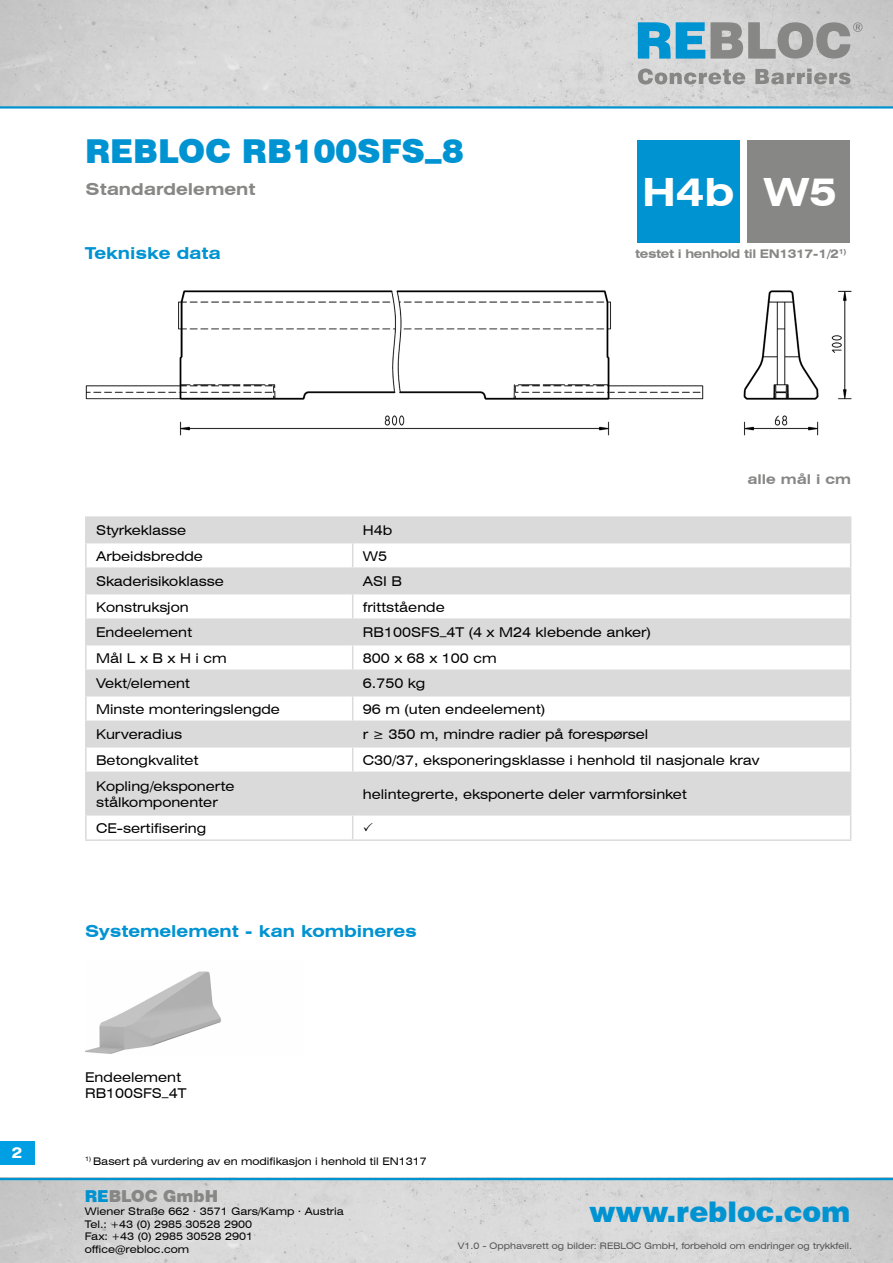
<style>
.page{position:relative;width:893px;height:1263px;background:#fff}
.page>*{position:absolute;margin:0;border:0;box-sizing:border-box;transform-origin:0 0}
.t1{font:700 expanded 39px "Swiss 721 BT";color:#fff}
.t2{font:900 33px "Swiss 721 BT";color:#0093d2}
.t3{font:900 28.5px "Swiss 721 BT";color:#0093d2}
.t4{font:700 expanded 16.5px "Swiss 721 BT";color:#0093d2}
.t5{font:700 expanded 16.5px "Swiss 721 BT";color:#878786}
.t6{font:900 16.5px "Swiss 721 BT";color:#878786}
.t7{font:700 expanded 15px "Swiss 721 BT";color:#fff}
.t8{font:expanded 13.5px/16.5px "Swiss 721 BT";color:#000}
.t9{font:700 expanded 13.5px "Swiss 721 BT";color:#878786}
.t10{font:700 expanded 12px "Swiss 721 BT";letter-spacing:-.03em;color:#878786}
.t11{font:expanded 10.5px/13.2px "Swiss 721 BT";color:#000}
.t12{font:expanded 9px "Swiss 721 BT";color:#545453}
.s1{color:#0093d2}
</style>
<div class="page">
<img style="left:0;top:1180px;width:893px;height:83px">
<hr style="left:0;top:1178px;width:893px;height:2px;background:#0093d2">
<div style="left:0;top:1141px;width:34px;height:23px;background:#009ee3"></div>
<img style="left:0;top:0;width:893px;height:106px">
<hr style="left:0;top:106px;width:893px;height:3px;background:#0093d2">
<svg style="left:638px;top:22px;width:224px;height:37px;background:#87a7b5"></svg>
<svg style="left:638px;top:69px;width:212px;height:15px;background:#afafaf"></svg>
<div style="left:637px;top:140px;width:102px;height:102px;background:#0093d2"></div>
<div style="left:748px;top:140px;width:102px;height:102px;background:#878786"></div>
<img style="left:85px;top:971px;width:136px;height:83px">
<img style="left:86px;top:290px;width:766px;height:146px">
<svg style="left:87px;top:518px;width:763px;height:296px;fill:#dadada"></svg>
<hr style="left:352px;top:773px;width:1px;height:41px;background:#dadada">
<svg style="left:352px;top:815px;width:1px;height:24px"></svg>
<svg style="left:352px;top:518px;width:1px;height:253px"></svg>
<hr style="left:85px;top:516px;width:268px;height:2px;background:#dadada">
<hr style="left:85px;top:518px;width:2px;height:24px;background:#dadada">
<hr style="left:353px;top:516px;width:498px;height:2px;background:#dadada">
<hr style="left:85px;top:542px;width:268px;height:1px;background:#dadada">
<hr style="left:85px;top:543px;width:2px;height:24px;background:#dadada">
<hr style="left:353px;top:542px;width:498px;height:1px;background:#dadada">
<hr style="left:85px;top:567px;width:268px;height:2px;background:#dadada">
<hr style="left:85px;top:569px;width:2px;height:24px;background:#dadada">
<hr style="left:353px;top:567px;width:498px;height:2px;background:#dadada">
<hr style="left:85px;top:593px;width:268px;height:1px;background:#dadada">
<hr style="left:85px;top:594px;width:2px;height:24px;background:#dadada">
<hr style="left:353px;top:593px;width:498px;height:1px;background:#dadada">
<hr style="left:85px;top:618px;width:268px;height:2px;background:#dadada">
<hr style="left:85px;top:620px;width:2px;height:24px;background:#dadada">
<hr style="left:353px;top:618px;width:498px;height:2px;background:#dadada">
<hr style="left:85px;top:644px;width:268px;height:1px;background:#dadada">
<hr style="left:85px;top:645px;width:2px;height:24px;background:#dadada">
<hr style="left:353px;top:644px;width:498px;height:1px;background:#dadada">
<hr style="left:85px;top:669px;width:268px;height:2px;background:#dadada">
<hr style="left:85px;top:671px;width:2px;height:24px;background:#dadada">
<hr style="left:353px;top:669px;width:498px;height:2px;background:#dadada">
<hr style="left:85px;top:695px;width:268px;height:1px;background:#dadada">
<hr style="left:85px;top:696px;width:2px;height:24px;background:#dadada">
<hr style="left:353px;top:695px;width:498px;height:1px;background:#dadada">
<hr style="left:85px;top:720px;width:268px;height:2px;background:#dadada">
<hr style="left:85px;top:722px;width:2px;height:24px;background:#dadada">
<hr style="left:353px;top:720px;width:498px;height:2px;background:#dadada">
<hr style="left:85px;top:746px;width:268px;height:1px;background:#dadada">
<hr style="left:85px;top:747px;width:2px;height:24px;background:#dadada">
<hr style="left:353px;top:746px;width:498px;height:1px;background:#dadada">
<svg style="left:850px;top:518px;width:1px;height:253px"></svg>
<hr style="left:85px;top:771px;width:268px;height:2px;background:#dadada">
<hr style="left:85px;top:773px;width:2px;height:41px;background:#dadada">
<hr style="left:353px;top:771px;width:498px;height:2px;background:#dadada">
<hr style="left:850px;top:773px;width:1px;height:41px;background:#dadada">
<hr style="left:85px;top:814px;width:268px;height:1px;background:#dadada">
<hr style="left:85px;top:815px;width:2px;height:24px;background:#dadada">
<hr style="left:353px;top:814px;width:498px;height:1px;background:#dadada">
<svg style="left:850px;top:815px;width:1px;height:24px"></svg>
<hr style="left:85px;top:839px;width:268px;height:2px;background:#dadada">
<hr style="left:353px;top:839px;width:498px;height:2px;background:#dadada">
<h2 class="t2" style="left:85px;top:131px;width:380px">REBLOC RB100SFS_8</h2>
<p class="t5" style="left:86px;top:179px;width:171px">Standardelement</p>
<h1 class="t1" style="left:642px;top:169px;width:197px">H4b W5</h1>
<p class="t4" style="left:85px;top:244px;width:137px">Tekniske data</p>
<p class="t10" style="left:635px;top:246px;width:213px">testet i henhold til EN1317-1/2<sup>1)</sup></p>
<p class="t7" style="left:12px;top:1144px;width:12px">2</p>
<p class="t9" style="left:747px;top:471px;width:105px">alle mål i cm</p>
<p class="t8" style="left:96px;top:522px;width:92px">Styrkeklasse</p>
<p class="t8" style="left:363px;top:522px;width:31px">H4b</p>
<p class="t8" style="left:96px;top:547px;width:108px">Arbeidsbredde</p>
<p class="t8" style="left:363px;top:547px;width:26px">W5</p>
<p class="t8" style="left:96px;top:573px;width:129px">Skaderisikoklasse</p>
<p class="t8" style="left:363px;top:573px;width:41px">ASI B</p>
<p class="t8" style="left:96px;top:598px;width:94px">Konstruksjon</p>
<p class="t8" style="left:363px;top:598px;width:83px">frittstående</p>
<p class="t8" style="left:96px;top:624px;width:98px">Endeelement</p>
<p class="t8" style="left:363px;top:624px;width:289px">RB100SFS_4T (4 x M24 klebende anker)</p>
<p class="t8" style="left:96px;top:649px;width:132px">Mål L x B x H i cm</p>
<p class="t8" style="left:363px;top:649px;width:135px">800 x 68 x 100 cm</p>
<p class="t8" style="left:96px;top:675px;width:95px">Vekt/element</p>
<p class="t8" style="left:363px;top:675px;width:64px">6.750 kg</p>
<p class="t8" style="left:96px;top:700px;width:185px">Minste monteringslengde</p>
<p class="t8" style="left:363px;top:700px;width:184px">96 m (uten endeelement)</p>
<p class="t8" style="left:96px;top:726px;width:87px">Kurveradius</p>
<p class="t8" style="left:363px;top:726px;width:287px">r ≥ 350 m, mindre radier på forespørsel</p>
<p class="t8" style="left:96px;top:752px;width:104px">Betongkvalitet</p>
<p class="t8" style="left:363px;top:752px;width:398px">C30/37, eksponeringsklasse i henhold til nasjonale krav</p>
<p class="t8" style="left:96px;top:778px;width:140px">Kopling/eksponerte stålkomponenter</p>
<p class="t8" style="left:363px;top:786px;width:325px">helintegrerte, eksponerte deler varmforsinket</p>
<p class="t8" style="left:96px;top:819px;width:112px">CE-sertifisering</p>
<p class="t4" style="left:85px;top:922px;width:333px">Systemelement - kan kombineres</p>
<p class="t8" style="left:85px;top:1069px;width:103px">Endeelement<br>RB100SFS_4T</p>
<p class="t11" style="left:85px;top:1154px;width:343px"><sup>1)</sup> Basert på vurdering av en modifikasjon i henhold til EN1317</p>
<p class="t6" style="left:85px;top:1186px;width:135px"><span class="s1">RE</span>BLOC GmbH</p>
<p class="t11" style="left:85px;top:1204px;width:261px">Wiener Straße 662 . 3571 Gars/Kamp . Austria<br>Tel.: +43 (0) 2985 30528 2900</p>
<p class="t11" style="left:85px;top:1230px;width:170px">Fax: +43 (0) 2985 30528 2901 office@rebloc.com</p>
<p class="t12" style="left:458px;top:1240px;width:396px">V1.0 - Opphavsrett og bilder: REBLOC GmbH, forbehold om endringer og trykkfeil.</p>
<h3 class="t3" style="left:589px;top:1194px;width:263px">www.rebloc.com</h3>
</div>
